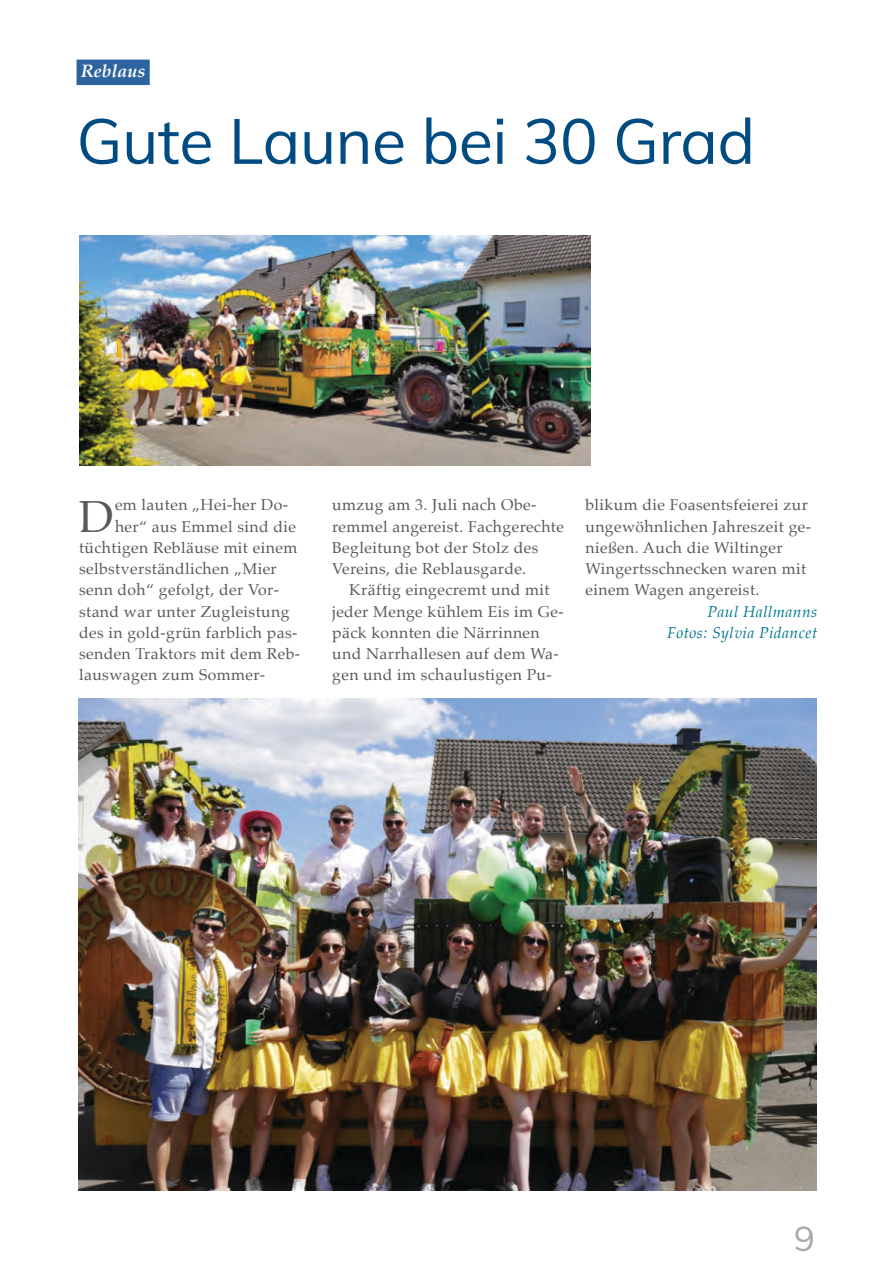
<style>
.page{position:relative;width:893px;height:1263px;background:#fff}
.page>*{position:absolute;margin:0;border:0;box-sizing:border-box;transform-origin:0 0}
.t1{font:63px "Mulish";letter-spacing:-.01em;color:#004b81}
.t2{font:45px "Palatino";color:#58595b}
.t3{font:33.75px "Mulish";color:#a8aaad;scale:1.04 1}
.t4{font:italic 700 18px "Palatino";color:#fff}
.t5{font:15.75px/21.3px "Palatino";letter-spacing:.025em;color:#58595b}
.t6{font:italic 15.75px/21.3px "Palatino";letter-spacing:.025em;color:#00768d;text-align:right}
</style>
<div class="page">
<div style="left:77px;top:60px;width:73px;height:25px;background:#2d639e"></div>
<img style="left:79px;top:236px;width:511px;height:230px">
<img style="left:78px;top:698px;width:738px;height:493px">
<p class="t4" style="left:81px;top:62px;width:66px">Reblaus</p>
<h1 class="t1" style="left:77px;top:100px;width:680px">Gute Laune bei 30 Grad</h1>
<h2 class="t2" style="left:79px;top:494px;width:36px">D</h2>
<p class="t5" style="left:115px;top:495px;width:174px">em lauten „Hei-her Do-</p>
<p class="t5" style="left:115px;top:517px;width:182px">her“ aus Emmel sind die</p>
<p class="t5" style="left:79px;top:538px;width:220px">tüchtigen Rebläuse mit einem</p>
<p class="t5" style="left:79px;top:559px;width:199px">selbstverständlichen „Mier</p>
<p class="t5" style="left:79px;top:580px;width:201px">senn doh“ gefolgt, der Vor-</p>
<p class="t5" style="left:79px;top:602px;width:212px">stand war unter Zugleistung</p>
<p class="t5" style="left:79px;top:623px;width:220px">des in gold-grün farblich pas-</p>
<p class="t5" style="left:79px;top:644px;width:222px">senden Traktors mit dem Reb-</p>
<p class="t5" style="left:79px;top:665px;width:187px">lauswagen zum Sommer-</p>
<p class="t5" style="left:332px;top:495px;width:233px">umzug am 3. Juli nach Obe&shy;remmel angereist. Fachgerechte<br>Begleitung bot der Stolz des<br>Vereins, die Reblausgarde.</p>
<p class="t5" style="left:332px;top:580px;width:233px;text-indent:17px">Kräftig eingecremt und mit jeder Menge kühlem Eis im Ge&shy;päck konnten die Närrinnen und Narrhallesen auf dem Wa&shy;gen und im schaulustigen Pu-</p>
<p class="t5" style="left:585px;top:495px;width:227px">blikum die Foasentsfeierei zur ungewöhnlichen Jahreszeit ge&shy;nießen. Auch die Wiltinger<br>Wingertsschnecken waren mit einem Wagen angereist.</p>
<p class="t6" style="left:667px;top:602px;width:152px">Paul Hallmanns<br>Fotos: Sylvia Pidancet</p>
<h3 class="t3" style="left:794px;top:1217px;width:22px">9</h3>
</div>
